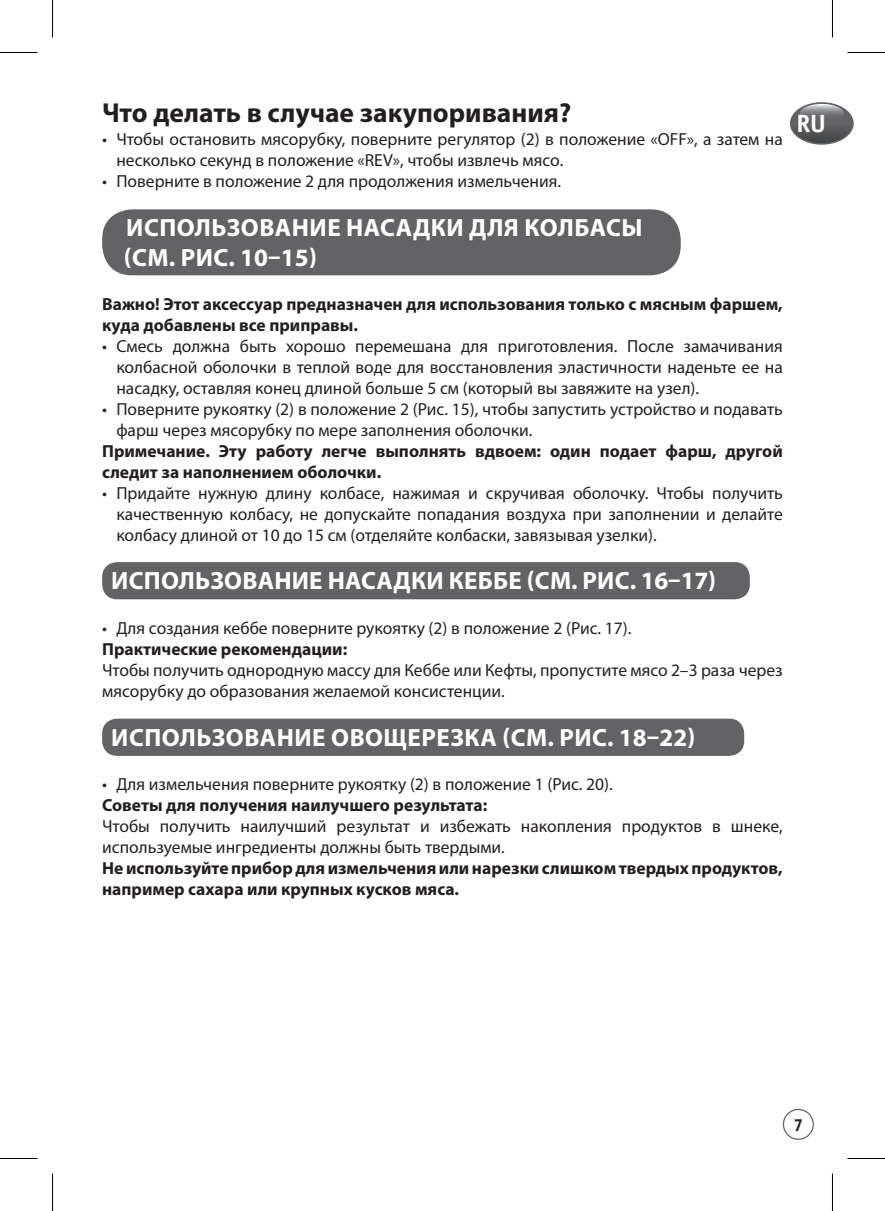
<style>
.page{position:relative;width:885px;height:1211px;background:#fff}
.page>*{position:absolute;margin:0;border:0;box-sizing:border-box;transform-origin:0 0}
.t1{font:700 27.5px "Myriad Pro";color:#231f20}
.t2{font:700 25px/30px "Myriad Pro";letter-spacing:.015em;color:#fff}
.t3{font:700 25px "Officina Sans";color:#fff}
.t4{font:17.5px/21px "Myriad Pro";color:#231f20}
.t5{font:700 17.5px/21px "Myriad Pro";color:#231f20}
.t6{font:700 17.5px "Officina Sans";color:#231f20}
</style>
<div class="page">
<div style="left:782px;top:1108px;width:31px;height:31px;border:1px solid #636366;border-radius:50%"></div>
<svg style="left:790px;top:102px;width:63px;height:43px"></svg>
<svg style="left:791px;top:104px;width:61px;height:39px"></svg>
<svg style="left:799px;top:104px;width:45px;height:19px"></svg>
<div style="left:102px;top:209px;width:578px;height:66px;background:#636366;border-radius:30px"></div>
<div style="left:102px;top:562px;width:647px;height:37px;background:#636366;border-radius:15px"></div>
<div style="left:102px;top:718px;width:642px;height:38px;background:#636366;border-radius:15px"></div>
<hr style="left:0;top:52px;width:38px;height:1px;background:#000">
<hr style="left:847px;top:52px;width:38px;height:1px;background:#000">
<hr style="left:0;top:1158px;width:38px;height:1px;background:#000">
<hr style="left:847px;top:1158px;width:38px;height:1px;background:#000">
<hr style="left:52px;top:0;width:1px;height:38px;background:#000">
<hr style="left:52px;top:1173px;width:1px;height:38px;background:#000">
<hr style="left:832px;top:0;width:1px;height:38px;background:#000">
<hr style="left:832px;top:1173px;width:1px;height:38px;background:#000">
<h1 class="t1" style="left:102px;top:95px;width:470px">Что делать в случае закупоривания?</h1>
<p class="t4" style="left:116px;top:128px;width:668px;text-indent:-14px">• Чтобы остановить мясорубку, поверните регулятор (2) в положение «OFF», а затем на несколько секунд в положение «REV», чтобы извлечь мясо.</p>
<p class="t4" style="left:102px;top:170px;width:460px">• Поверните в положение 2 для продолжения измельчения.</p>
<h2 class="t2" style="left:124px;top:211px;width:520px">ИСПОЛЬЗОВАНИЕ НАСАДКИ ДЛЯ КОЛБАСЫ (СМ. РИС. 10–15)</h2>
<p class="t5" style="left:102px;top:293px;width:682px">Важно! Этот аксессуар предназначен для использования только с мясным фаршем, куда добавлены все приправы.</p>
<p class="t4" style="left:116px;top:335px;width:668px;text-align:justify;text-indent:-14px">• Смесь должна быть хорошо перемешана для приготовления. После замачивания колбасной оболочки в теплой воде для восстановления эластичности наденьте ее на насадку, оставляя конец длиной больше 5 см (который вы завяжите на узел).</p>
<p class="t4" style="left:116px;top:398px;width:668px;text-indent:-14px">• Поверните рукоятку (2) в положение 2 (Рис. 15), чтобы запустить устройство и подавать фарш через мясорубку по мере заполнения оболочки.</p>
<p class="t5" style="left:102px;top:440px;width:682px">Примечание. Эту работу легче выполнять вдвоем: один подает фарш, другой следит за наполнением оболочки.</p>
<p class="t4" style="left:116px;top:482px;width:668px;text-align:justify;text-indent:-14px">• Придайте нужную длину колбасе, нажимая и скручивая оболочку. Чтобы получить качественную колбасу, не допускайте попадания воздуха при заполнении и делайте колбасу длиной от 10 до 15 см (отделяйте колбаски, завязывая узелки).</p>
<h2 class="t2" style="left:111px;top:565px;width:606px">ИСПОЛЬЗОВАНИЕ НАСАДКИ КЕББЕ (СМ. РИС. 16–17)</h2>
<p class="t4" style="left:102px;top:617px;width:531px">• Для создания кеббе поверните рукоятку (2) в положение 2 (Рис. 17).</p>
<p class="t5" style="left:102px;top:637px;width:246px">Практические рекомендации:</p>
<p class="t4" style="left:102px;top:659px;width:682px">Чтобы получить однородную массу для Кеббе или Кефты, пропустите мясо 2–3 раза через мясорубку до образования желаемой консистенции.</p>
<h2 class="t2" style="left:111px;top:721px;width:585px">ИСПОЛЬЗОВАНИЕ ОВОЩЕРЕЗКА (СМ. РИС. 18–22)</h2>
<p class="t4" style="left:102px;top:773px;width:512px">• Для измельчения поверните рукоятку (2) в положение 1 (Рис. 20).</p>
<p class="t5" style="left:102px;top:794px;width:386px">Советы для получения наилучшего результата:</p>
<p class="t4" style="left:102px;top:815px;width:682px">Чтобы получить наилучший результат и избежать накопления продуктов в шнеке, используемые ингредиенты должны быть твердыми.</p>
<p class="t5" style="left:102px;top:857px;width:682px">Не используйте прибор для измельчения или нарезки слишком твердых продуктов, например сахара или крупных кусков мяса.</p>
<h2 class="t3" style="left:796px;top:108px;width:31px">RU</h2>
<p class="t6" style="left:793px;top:1113px;width:11px">7</p>
</div>
